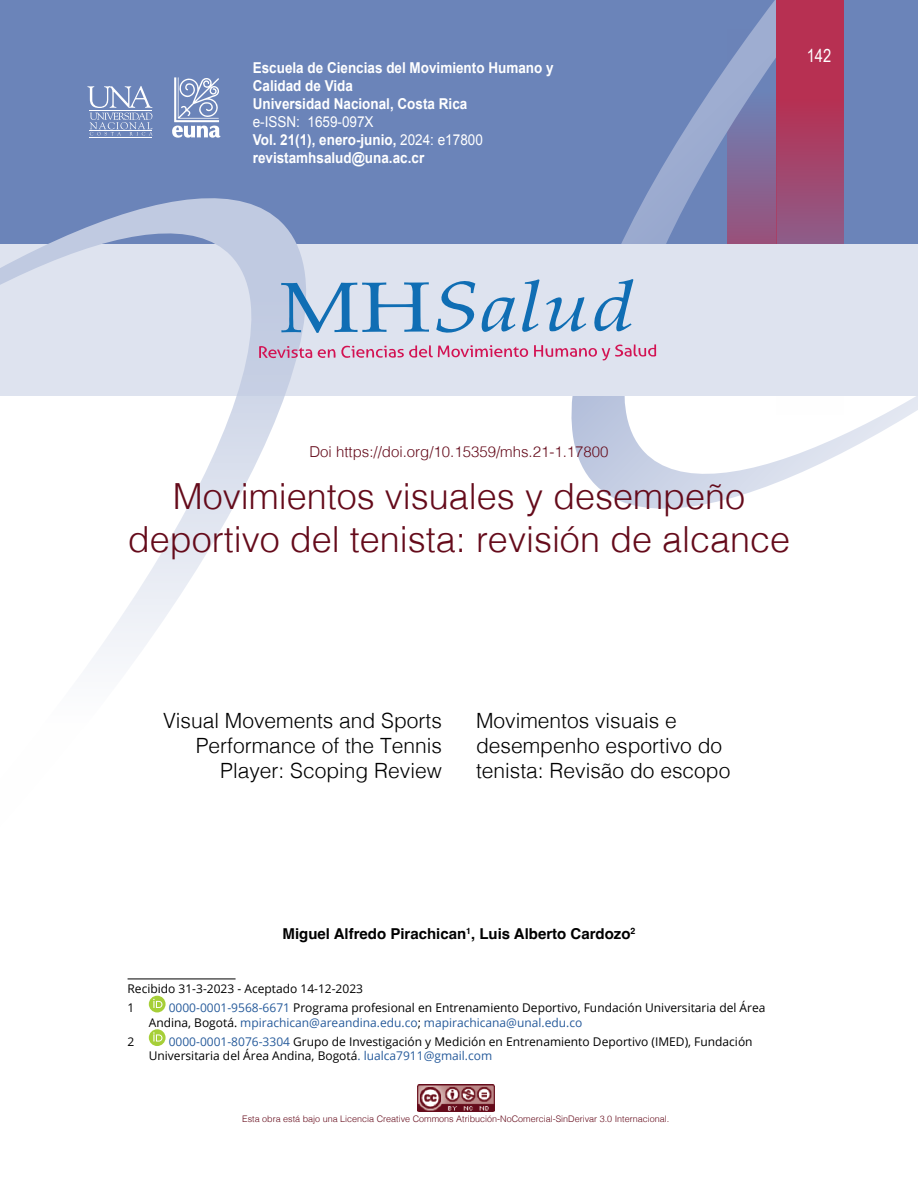
<style>
.page{position:relative;width:918px;height:1188px;background:#fff}
.page>*{position:absolute;margin:0;border:0;box-sizing:border-box;transform-origin:0 0}
.t1{font:300 36px/43.2px "Helvetica";color:#650b1b;text-align:center}
.t2{font:300 21px/25.2px "Helvetica";color:#000;text-align:right}
.t3{font:18px "Arial Narrow";color:#fff}
.t4{font:700 15px/18px "Arial";color:#fff;scale:.9 1}
.t5{font:700 15px "Helvetica";color:#000}
.t6{font:300 15px "Helvetica";color:#650b1b}
.t7{font:12px/14.4px "Open Sans";color:#000}
.t8{font:300 9px "Helvetica";color:#650b1b}
.s1{font-weight:400}
.s2{color:#275b9b}
</style>
<div class="page">
<div style="left:0;top:0;width:918px;height:374px;background:#6b84b9"></div>
<svg style="left:558px;top:0;width:360px;height:509px"></svg>
<svg style="left:776px;top:0;width:68px;height:415px;background:#b04b6d"></svg>
<div style="left:0;top:244px;width:918px;height:151px;background:#dee3ef"></div>
<svg style="left:172px;top:77px;width:48px;height:61px"></svg>
<hr style="left:90px;top:137px;width:62px;height:1px;background:#fff">
<svg style="left:87px;top:86px;width:66px;height:49px"></svg>
<svg style="left:0;top:198px;width:320px;height:841px"></svg>
<img style="left:417px;top:1084px;width:77px;height:27px">
<svg style="left:259px;top:272px;width:397px;height:90px"></svg>
<hr style="left:128px;top:979px;width:108px;height:1px;background:#000">
<svg style="left:149px;top:996px;width:17px;height:16px"></svg>
<svg style="left:149px;top:1029px;width:17px;height:17px"></svg>
<p class="t4" style="left:253px;top:59px;width:336px">Escuela de Ciencias del Movimiento Humano y<br>Calidad de Vida<br>Universidad Nacional, Costa Rica</p>
<p class="t4" style="left:253px;top:113px;width:257px"><span class="s1">e-ISSN: 1659-097X<br></span>Vol. 21(1), enero-junio, <span class="s1">2024: e17800 </span>revistamhsalud@una.ac.cr</p>
<h3 class="t3" style="left:807px;top:42px;width:26px">142</h3>
<p class="t6" style="left:309px;top:439px;width:301px">Doi https://doi.org/10.15359/mhs.21-1.17800</p>
<h1 class="t1" style="left:128px;top:472px;width:664px">Movimientos visuales y desempeño deportivo del tenista: revisión de alcance</h1>
<h2 class="t2" style="left:163px;top:706px;width:280px">Visual Movements and Sports<br>Performance of the Tennis<br>Player: Scoping Review</h2>
<h2 class="t2" style="left:476px;top:706px;width:256px;text-align:left">Movimentos visuais e desempenho esportivo do tenista: Revisão do escopo</h2>
<p class="t5" style="left:283px;top:925px;width:354px">Miguel Alfredo Pirachican<sup>1</sup>, Luis Alberto Cardozo<sup>2</sup></p>
<p class="t7" style="left:128px;top:979px;width:237px;line-height:19.2px">Recibido 31-3-2023 - Aceptado 14-12-2023<br>1</p>
<p class="t7" style="left:149px;top:1001px;width:618px;text-indent:20px"><span class="s2">0000-0001-9568-6671</span> Programa profesional en Entrenamiento Deportivo, Fundación Universitaria del Área<br>Andina, Bogotá. <span class="s2">mpirachican@areandina.edu.co</span>; <span class="s2">mapirachicana@unal.edu.co</span></p>
<p class="t7" style="left:128px;top:1034px;width:8px">2</p>
<p class="t7" style="left:149px;top:1034px;width:605px;text-indent:20px"><span class="s2">0000-0001-8076-3304</span> Grupo de Investigación y Medición en Entrenamiento Deportivo (IMED), Fundación<br>Universitaria del Área Andina, Bogotá<span class="s2">. lualca7911@gmail.com</span></p>
<p class="t8" style="left:242px;top:1111px;width:429px">Esta obra está bajo una Licencia Creative Commons Atribución-NoComercial-SinDerivar 3.0 Internacional.</p>
</div>
